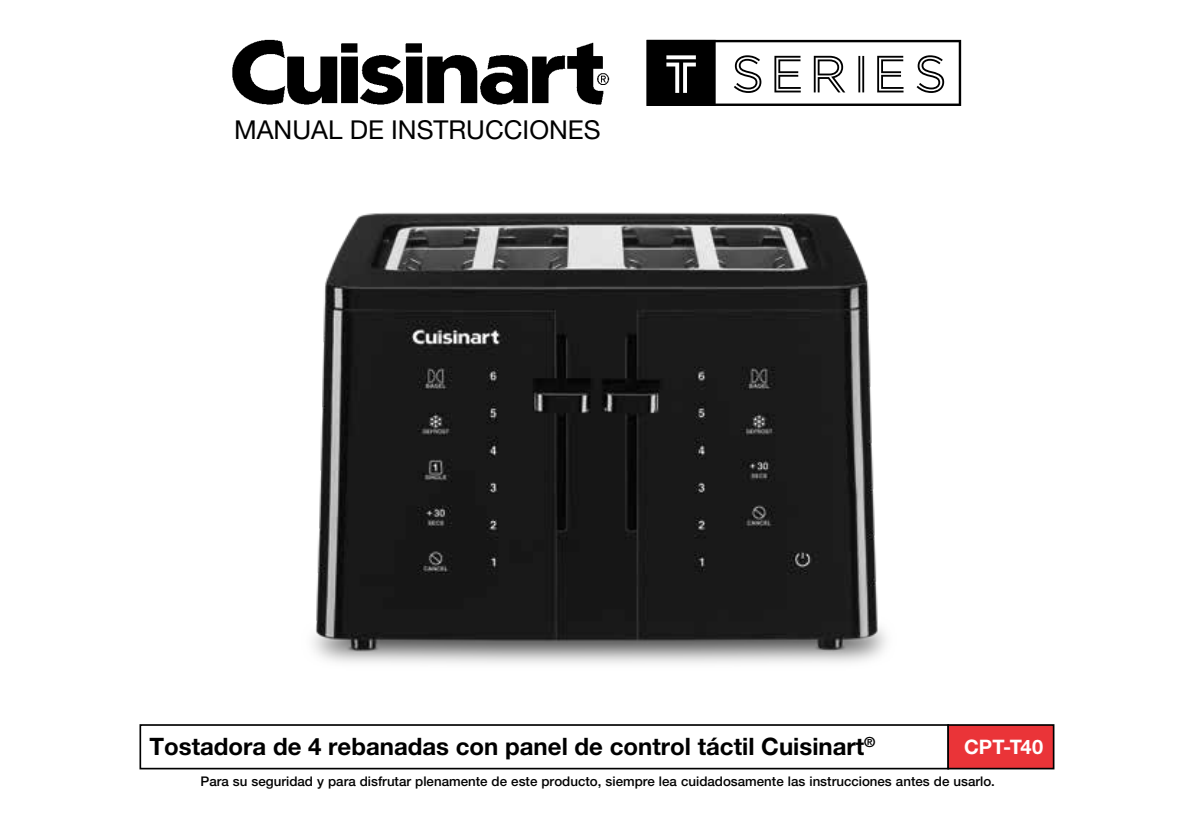
<style>
.page{position:relative;width:1191px;height:840px;background:#fff}
.page>*{position:absolute;margin:0;border:0;box-sizing:border-box;transform-origin:0 0}
.t1{font:26px "Helvetica Neue LT Std";color:#000}
.t2{font:700 24px "Helvetica Neue LT Std";color:#000}
.t3{font:700 20px "Helvetica Neue LT Std";letter-spacing:.005em;color:#fff}
.t4{font:500 13.4px "Helvetica Neue LT Std";color:#000}
</style>
<div class="page">
<img style="left:312px;top:212px;width:574px;height:452px">
<div style="left:139px;top:723px;width:810px;height:46px;border:2px solid #000"></div>
<div style="left:948px;top:724px;width:105px;height:44px;background:#ea3438"></div>
<div style="left:947px;top:723px;width:107px;height:46px;border:2px solid #000"></div>
<img style="left:232px;top:39px;width:378px;height:66px">
<svg style="left:646px;top:40px;width:315px;height:66px"></svg>
<h1 class="t1" style="left:234px;top:114px;width:368px">MANUAL DE INSTRUCCIONES</h1>
<h2 class="t2" style="left:149px;top:731px;width:727px">Tostadora de 4 rebanadas con panel de control táctil Cuisinart<sup>®</sup></h2>
<h3 class="t3" style="left:964px;top:734px;width:80px">CPT-T40</h3>
<p class="t4" style="left:200px;top:773px;width:796px">Para su seguridad y para disfrutar plenamente de este producto, siempre lea cuidadosamente las instrucciones antes de usarlo.</p>
</div>
